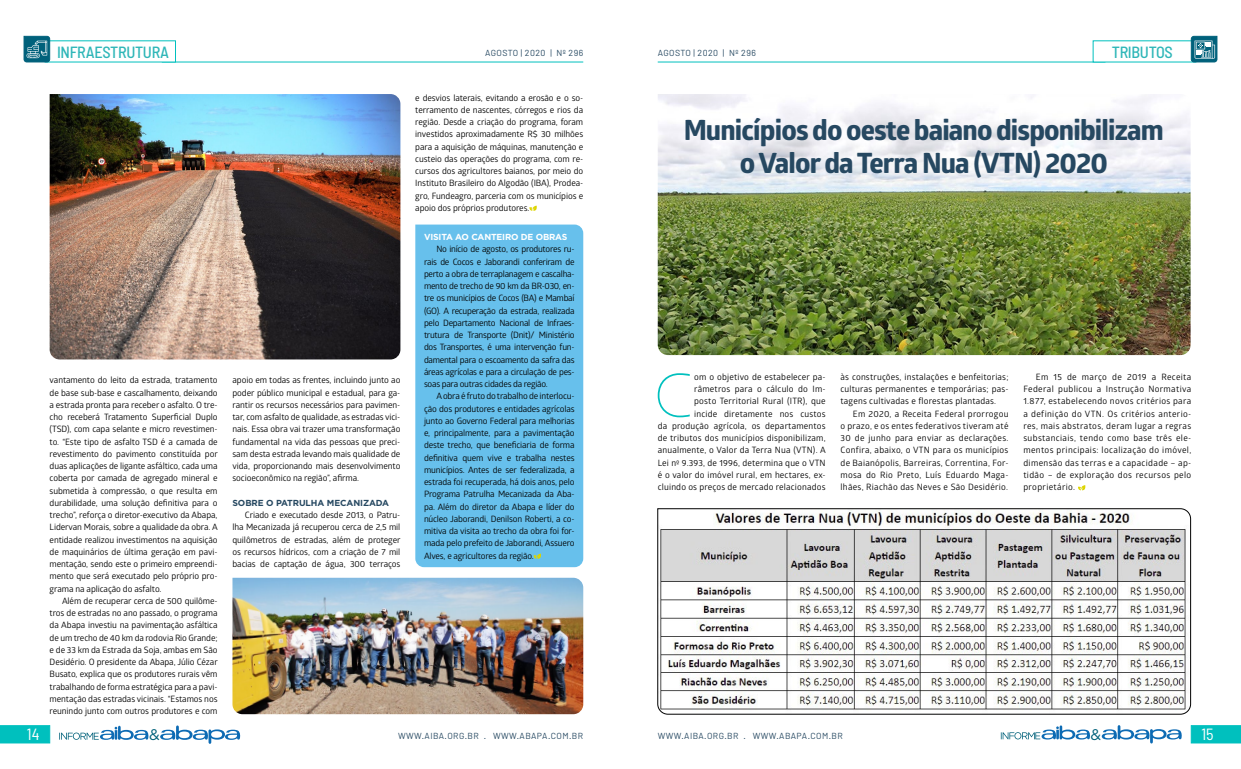
<style>
.page{position:relative;width:1241px;height:769px;background:#fff}
.page>*{position:absolute;margin:0;border:0;box-sizing:border-box;transform-origin:0 0}
.t1{font:200 62.04px "Kyrial Display Pro";color:#00c0be}
.t2{font:700 28.09px/32.6px "Globerx";letter-spacing:-.03em;color:#264861;text-align:center}
.t3{font:500 semi-condensed 16.19px "Barlow";letter-spacing:-.02em;color:#2eb6b8}
.t4{font:semi-condensed 16.19px "Barlow";color:#fff}
.t5{font:15.4px "Gotham Rounded";color:#00617a}
.t6{font:8.75px/12.2px "Glober";letter-spacing:.02em;color:#000;text-align:justify}
.t7{font:8.75px "Barlow";letter-spacing:.05em;color:#264861}
.t8{font:700 8.75px "Gotham";letter-spacing:-.01em;color:#264861}
.t9{font:700 8.75px "Gotham";letter-spacing:-.02em;color:#fff}
</style>
<div class="page">
<svg style="left:0;top:725px;width:50px;height:18px"></svg>
<svg style="left:1190px;top:725px;width:50px;height:18px"></svg>
<hr style="left:162px;top:62px;width:421px;height:1px;background:#00c0be">
<svg style="left:160px;top:725px;width:80px;height:19px"></svg>
<svg style="left:59px;top:725px;width:90px;height:15px"></svg>
<svg style="left:1101px;top:725px;width:80px;height:19px"></svg>
<svg style="left:1000px;top:725px;width:90px;height:15px"></svg>
<hr style="left:657px;top:62px;width:448px;height:1px;background:#00c0be">
<svg style="left:23px;top:36px;width:27px;height:26px"></svg>
<svg style="left:415px;top:225px;width:168px;height:342px;background:#6ac1ec"></svg>
<img style="left:50px;top:94px;width:350px;height:265px">
<img style="left:232px;top:578px;width:351px;height:136px">
<svg style="left:533px;top:554px;width:8px;height:5px"></svg>
<svg style="left:529px;top:206px;width:7px;height:5px"></svg>
<img style="left:657px;top:94px;width:533px;height:261px">
<svg style="left:657px;top:508px;width:533px;height:207px"></svg>
<svg style="left:1078px;top:485px;width:7px;height:5px"></svg>
<svg style="left:1190px;top:36px;width:27px;height:26px"></svg>
<h3 class="t3" style="left:57px;top:42px;width:114px">INFRAESTRUTURA</h3>
<h3 class="t3" style="left:1111px;top:42px;width:62px">TRIBUTOS</h3>
<p class="t7" style="left:485px;top:47px;width:100px">AGOSTO | 2020 | Nº 296</p>
<p class="t7" style="left:657px;top:47px;width:100px">AGOSTO | 2020 | Nº 296</p>
<p class="t6" style="left:50px;top:374px;width:170px">vantamento do leito da estrada, tratamento de base sub-base e cascalhamento, deixando a estrada pronta para receber o asfalto. O tre&shy;cho receberá Tratamento Superficial Duplo (TSD), com capa selante e micro revestimen&shy;to. “Este tipo de asfalto TSD é a camada de revestimento do pavimento constituída por duas aplicações de ligante asfáltico, cada uma coberta por camada de agregado mineral e submetida à compressão, o que resulta em durabilidade, uma solução definitiva para o trecho”, reforça o diretor-executivo da Abapa, Lidervan Morais, sobre a qualidade da obra. A entidade realizou investimentos na aquisição de maquinários de última geração em pavi&shy;mentação, sendo este o primeiro empreendi&shy;mento que será executado pelo próprio pro&shy;grama na aplicação do asfalto.</p>
<p class="t6" style="left:50px;top:594px;width:170px;text-indent:12px">Além de recuperar cerca de 500 quilôme&shy;tros de estradas no ano passado, o programa da Abapa investiu na pavimentação asfáltica de um trecho de 40 km da rodovia Rio Grande; e de 33 km da Estrada da Soja, ambas em São Desidério. O presidente da Abapa, Júlio Cézar Busato, explica que os produtores rurais vêm trabalhando de forma estratégica para a pavi&shy;mentação das estradas vicinais. “Estamos nos reunindo junto com outros produtores e com</p>
<p class="t6" style="left:232px;top:374px;width:169px">apoio em todas as frentes, incluindo junto ao poder público municipal e estadual, para ga&shy;rantir os recursos necessários para pavimen&shy;tar, com asfalto de qualidade, as estradas vici&shy;nais. Essa obra vai trazer uma transformação fundamental na vida das pessoas que preci&shy;sam desta estrada levando mais qualidade de vida, proporcionando mais desenvolvimento socioeconômico na região”, afirma.</p>
<p class="t8" style="left:232px;top:497px;width:158px">SOBRE O PATRULHA MECANIZADA</p>
<p class="t6" style="left:232px;top:509px;width:170px;text-indent:12px">Criado e executado desde 2013, o Patru&shy;lha Mecanizada já recuperou cerca de 2,5 mil quilômetros de estradas, além de proteger os recursos hídricos, com a criação de 7 mil bacias de captação de água, 300 terraços</p>
<p class="t6" style="left:415px;top:91px;width:169px">e desvios laterais, evitando a erosão e o so&shy;terramento de nascentes, córregos e rios da região. Desde a criação do programa, foram investidos aproximadamente R$ 30 milhões para a aquisição de máquinas, manutenção e custeio das operações do programa, com re&shy;cursos dos agricultores baianos, por meio do Instituto Brasileiro do Algodão (IBA), Prodea&shy;gro, Fundeagro, parceria com os municípios e apoio dos próprios produtores.</p>
<p class="t9" style="left:424px;top:231px;width:145px">VISITA AO CANTEIRO DE OBRAS</p>
<p class="t6" style="left:424px;top:243px;width:152px;text-indent:12px">No início de agosto, os produtores ru&shy;rais de Cocos e Jaborandi conferiram de perto a obra de terraplanagem e cascalha&shy;mento de trecho de 90 km da BR-030, en&shy;tre os municípios de Cocos (BA) e Mambaí (GO). A recuperação da estrada, realizada pelo Departamento Nacional de Infraes&shy;trutura de Transporte (Dnit)/ Ministério dos Transportes, é uma intervenção fun&shy;damental para o escoamento da safra das áreas agrícolas e para a circulação de pes&shy;soas para outras cidades da região.</p>
<p class="t6" style="left:424px;top:390px;width:152px;text-indent:12px">A obra é fruto do trabalho de interlocu&shy;ção dos produtores e entidades agrícolas junto ao Governo Federal para melhorias e, principalmente, para a pavimentação deste trecho, que beneficiaria de forma definitiva quem vive e trabalha nestes municípios. Antes de ser federalizada, a estrada foi recuperada, há dois anos, pelo Programa Patrulha Mecanizada da Aba&shy;pa. Além do diretor da Abapa e líder do núcleo Jaborandi, Denilson Roberti, a co&shy;mitiva da visita ao trecho da obra foi for&shy;mada pelo prefeito de Jaborandi, Assuero Alves, e agricultores da região.</p>
<h2 class="t2" style="left:683px;top:114px;width:481px">Municípios do oeste baiano disponibilizam o Valor da Terra Nua (VTN) 2020</h2>
<p class="t6" style="left:657px;top:370px;width:170px;text-align:right">om o objetivo de estabelecer pa&shy;râmetros para o cálculo do Im-<br>posto Territorial Rural (ITR), que<br>incide diretamente nos custos<br>da produção agrícola, os departamentos de tributos dos municípios disponibilizam, anualmente, o Valor da Terra Nua (VTN). A Lei nº 9.393, de 1996, determina que o VTN é o valor do imóvel rural, em hectares, ex&shy;cluindo os preços de mercado relacionados</p>
<p class="t6" style="left:840px;top:370px;width:169px">às construções, instalações e benfeitorias; culturas permanentes e temporárias; pas&shy;tagens cultivadas e florestas plantadas.</p>
<h1 class="t1" style="left:653px;top:351px;width:40px">C</h1>
<p class="t6" style="left:840px;top:407px;width:169px;text-indent:12px">Em 2020, a Receita Federal prorrogou o prazo, e os entes federativos tiveram até 30 de junho para enviar as declarações.<br>Confira, abaixo, o VTN para os municípios de Baianópolis, Barreiras, Correntina, For&shy;mosa do Rio Preto, Luís Eduardo Maga&shy;lhães, Riachão das Neves e São Desidério.</p>
<p class="t6" style="left:1023px;top:370px;width:169px;text-indent:12px">Em 15 de março de 2019 a Receita Federal publicou a Instrução Normativa 1.877, estabelecendo novos critérios para a definição do VTN. Os critérios anterio&shy;res, mais abstratos, deram lugar a regras substanciais, tendo como base três ele&shy;mentos principais: localização do imóvel, dimensão das terras e a capacidade – ap&shy;tidão – de exploração dos recursos pelo proprietário.</p>
<h3 class="t4" style="left:27px;top:724px;width:14px">14</h3>
<h3 class="t5" style="left:149px;top:725px;width:12px">&amp;</h3>
<h3 class="t5" style="left:1090px;top:725px;width:12px">&amp;</h3>
<h3 class="t4" style="left:1201px;top:724px;width:14px">15</h3>
<p class="t7" style="left:398px;top:730px;width:187px">WWW.AIBA.ORG.BR . WWW.ABAPA.COM.BR</p>
<p class="t7" style="left:657px;top:730px;width:187px">WWW.AIBA.ORG.BR . WWW.ABAPA.COM.BR</p>
</div>
